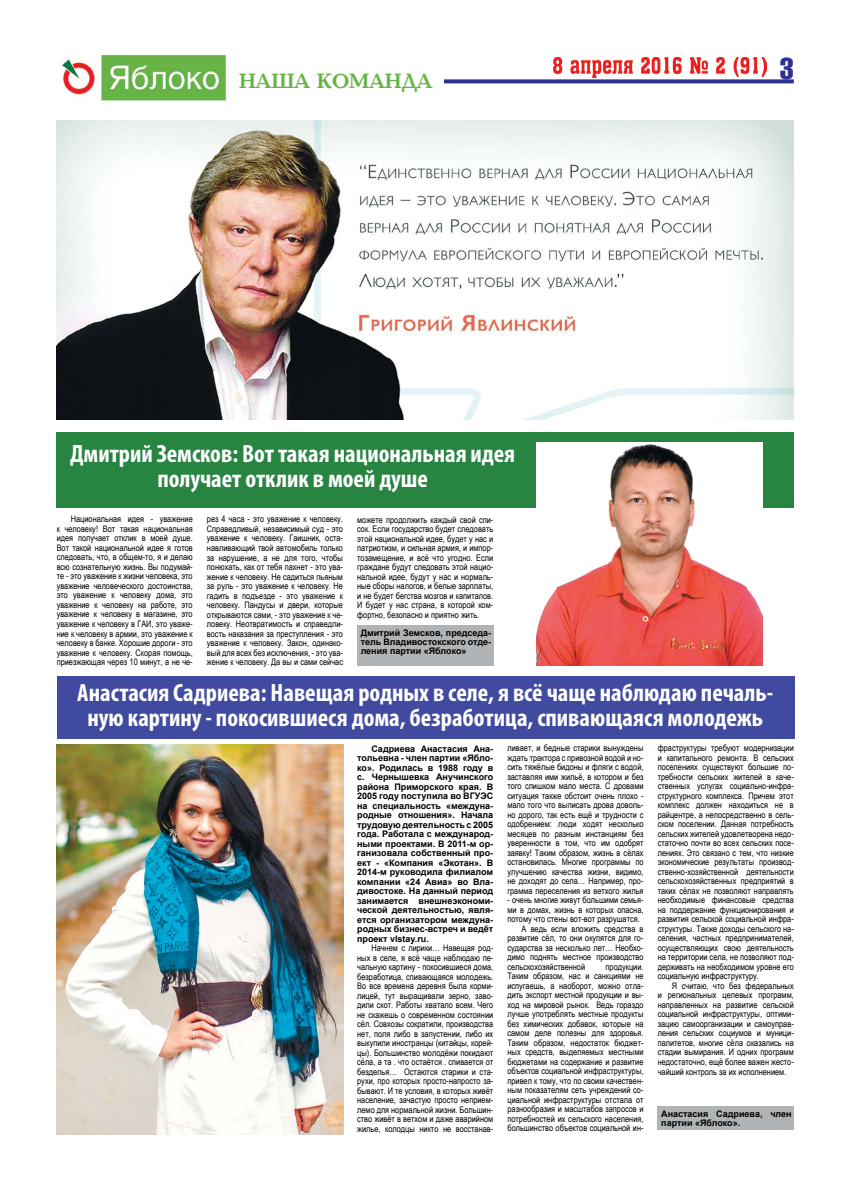
<style>
.page{position:relative;width:842px;height:1191px;background:#fff}
.page>*{position:absolute;margin:0;border:0;box-sizing:border-box;transform-origin:0 0}
.t1{font:30px "Helios Compressed";color:#2e3092}
.t2{font:700 condensed 25px/25px "Myriad Pro";color:#fff;text-align:center}
.t3{font:700 20px "Baltica";color:#67b446}
.t4{font:9px/9.5px "Arial Narrow";color:#000;text-align:justify}
.t5{font:700 9px/9.5px "Arial";color:#000;text-align:justify}
</style>
<div class="page">
<img style="left:553px;top:57px;width:214px;height:20px">
<svg style="left:444px;top:79px;width:350px;height:4px"></svg>
<img style="left:62px;top:54px;width:164px;height:47px">
<img style="left:57px;top:121px;width:737px;height:299px">
<div style="left:57px;top:432px;width:737px;height:75px;background:#288441"></div>
<img style="left:536px;top:442px;width:226px;height:223px">
<div style="left:357px;top:625px;width:136px;height:40px;background:#b1b4b6"></div>
<div style="left:57px;top:676px;width:737px;height:62px;background:#404a9f"></div>
<img style="left:57px;top:744px;width:286px;height:391px">
<div style="left:658px;top:1106px;width:136px;height:24px;background:#b1b4b6"></div>
<h3 class="t3" style="left:239px;top:70px;width:195px">НАША КОМАНДА</h3>
<h1 class="t1" style="left:780px;top:52px;width:15px">3</h1>
<h2 class="t2" style="left:70px;top:440px;width:446px">Дмитрий Земсков: Вот такая национальная идея получает отклик в моей душе</h2>
<p class="t4" style="left:57px;top:514px;width:138px;text-indent:14px">Национальная идея - уважение к человеку! Вот такая национальная идея получает отклик в моей душе.<br>Вот такой национальной идее я готов следовать, что, в общем-то, я и делаю всю сознательную жизнь. Вы подумай&shy;те - это уважение к жизни человека, это уважение человеческого достоинства, это уважение к человеку дома, это уважение к человеку на работе, это уважение к человеку в магазине, это уважение к человеку в ГАИ, это уваже&shy;ние к человеку в армии, это уважение к человеку в банке. Хорошие дороги - это уважение к человеку. Скорая помощь, приезжающая через 10 минут, а не че-</p>
<p class="t4" style="left:207px;top:514px;width:138px">рез 4 часа - это уважение к человеку.<br>Справедливый, независимый суд - это уважение к человеку. Гаишник, оста&shy;навливающий твой автомобиль только за нарушение, а не для того, чтобы понюхать, как от тебя пахнет - это ува&shy;жение к человеку. Не садиться пьяным за руль - это уважение к человеку. Не гадить в подъезде - это уважение к человеку. Пандусы и двери, которые открываются сами, - это уважение к че&shy;ловеку. Неотвратимость и справедли&shy;вость наказания за преступления - это уважение к человеку. Закон, одинако&shy;вый для всех без исключения, - это ува&shy;жение к человеку. Да вы и сами сейчас</p>
<p class="t4" style="left:357px;top:514px;width:138px">можете продолжить каждый свой спи&shy;сок. Если государство будет следовать этой национальной идее, будет у нас и патриотизм, и сильная армия, и импор&shy;тозамещение, и всё что угодно. Если граждане будут следовать этой нацио&shy;нальной идее, будут у нас и нормаль&shy;ные сборы налогов, и белые зарплаты, и не будет бегства мозгов и капиталов.<br>И будет у нас страна, в которой ком&shy;фортно, безопасно и приятно жить.</p>
<p class="t5" style="left:361px;top:628px;width:132px;line-height:9px">Дмитрий Земсков, председа&shy;тель Владивостокского отде&shy;ления партии «Яблоко»</p>
<h2 class="t2" style="left:77px;top:680px;width:697px">Анастасия Садриева: Навещая родных в селе, я всё чаще наблюдаю печаль&shy;ную картину - покосившиеся дома, безработица, спивающаяся молодежь</h2>
<p class="t5" style="left:357px;top:744px;width:138px;text-indent:14px">Садриева Анастасия Ана&shy;тольевна - член партии «Ябло&shy;ко». Родилась в 1988 году в с. Чернышевка Анучинского района Приморского края. В 2005 году поступила во ВГУЭС на специальность «междуна&shy;родные отношения». Начала трудовую деятельность с 2005 года. Работала с международ&shy;ными проектами. В 2011-м ор&shy;ганизовала собственный про&shy;ект - «Компания «Экотан». В 2014-м руководила филиалом компании «24 Авиа» во Вла&shy;дивостоке. На данный период занимается внешнеэкономи&shy;ческой деятельностью, явля&shy;ется организатором междуна&shy;родных бизнес-встреч и ведёт проект vlstay.ru.</p>
<p class="t4" style="left:357px;top:943px;width:138px;text-indent:14px">Начнем с лирики… Навещая род&shy;ных в селе, я всё чаще наблюдаю пе&shy;чальную картину - покосившиеся дома, безработица, спивающаяся молодежь.<br>Во все времена деревня была корми&shy;лицей, тут выращивали зерно, заво&shy;дили скот. Работы хватало всем. Чего не скажешь о современном состоянии сёл. Совхозы сократили, производства нет, поля либо в запустении, либо их выкупили иностранцы (китайцы, корей&shy;цы). Большинство молодёжи покидают сёла, а та . что остаётся . спивается от безделья… Остаются старики и ста&shy;рухи, про которых просто-напросто за&shy;бывают. И те условия, в которых живёт население, зачастую просто неприем&shy;лемо для нормальной жизни. Большин&shy;ство живёт в ветхом и даже аварийном жилье, колодцы никто не восстанав-</p>
<p class="t4" style="left:507px;top:743px;width:138px">ливает, и бедные старики вынуждены ждать трактора с привозной водой и но&shy;сить тяжёлые бидоны и фляги с водой, заставляя ими жильё, в котором и без того слишком мало места. С дровами ситуация также обстоит очень плохо - мало того что выписать дрова доволь&shy;но дорого, так есть ещё и трудности с одобрением: люди ходят несколько месяцев по разным инстанциям без уверенности в том, что им одобрят заявку! Таким образом, жизнь в сёлах остановилась. Многие программы по улучшению качества жизни, видимо, не доходят до села… Например, про&shy;грамма переселения из ветхого жилья</p>
<p class="t4" style="left:507px;top:895px;width:138px">- очень многие живут большими семья-</p>
<p class="t4" style="left:507px;top:904px;width:138px">ми в домах, жизнь в которых опасна,</p>
<p class="t4" style="left:507px;top:914px;width:134px">потому что стены вот-вот разрушатся.</p>
<p class="t4" style="left:522px;top:923px;width:123px">А ведь если вложить средства в</p>
<p class="t4" style="left:507px;top:933px;width:138px">развитие сёл, то они окупятся для го-</p>
<p class="t4" style="left:507px;top:942px;width:138px">сударства за несколько лет… Необхо-</p>
<p class="t4" style="left:507px;top:952px;width:138px">димо поднять местное производство</p>
<p class="t4" style="left:507px;top:961px;width:79px">сельскохозяйственной</p>
<p class="t4" style="left:658px;top:743px;width:138px">фраструктуры требуют модернизации и капитального ремонта. В сельских поселениях существуют большие по&shy;требности сельских жителей в каче&shy;ственных услугах социально-инфра&shy;структурного комплекса. Причем этот комплекс должен находиться не в райцентре, а непосредственно в сель&shy;ском поселении. Данная потребность сельских жителей удовлетворена недо&shy;статочно почти во всех сельских посе&shy;лениях. Это связано с тем, что низкие экономические результаты производ&shy;ственно-хозяйственной деятельности сельскохозяйственных предприятий в таких сёлах не позволяют направлять необходимые финансовые средства на поддержание функционирования и развития сельской социальной инфра&shy;структуры. Также доходы сельского на&shy;селения, частных предпринимателей, осуществляющих свою деятельность на территории села, не позволяют под&shy;держивать на необходимом уровне его социальную инфраструктуру.</p>
<p class="t4" style="left:658px;top:980px;width:138px;text-indent:14px">Я считаю, что без федеральных и региональных целевых программ, направленных на развитие сельской социальной инфраструктуры, оптими&shy;зацию самоорганизации и самоуправ&shy;ления сельских социумов и муници&shy;палитетов, многие сёла оказались на стадии вымирания. И одних программ недостаточно, ещё более важен жесто&shy;чайший контроль за их исполнением.</p>
<p class="t5" style="left:661px;top:1109px;width:132px;line-height:9px">Анастасия Садриева, член партии «Яблоко».</p>
<p class="t4" style="left:507px;top:961px;width:138px;text-indent:98px">продукции.<br>Таким образом, нас и санкциями не испугаешь, а наоборот, можно отла&shy;дить экспорт местной продукции и вы&shy;ход на мировой рынок. Ведь гораздо лучше употреблять местные продукты без химических добавок, которые на самом деле полезны для здоровья.<br>Таким образом, недостаток бюджет&shy;ных средств, выделяемых местными бюджетами на содержание и развитие объектов социальной инфраструктуры, привел к тому, что по своим качествен&shy;ным показателям сеть учреждений со&shy;циальной инфраструктуры отстала от разнообразия и масштабов запросов и потребностей их сельского населения, большинство объектов социальной ин-</p>
</div>
